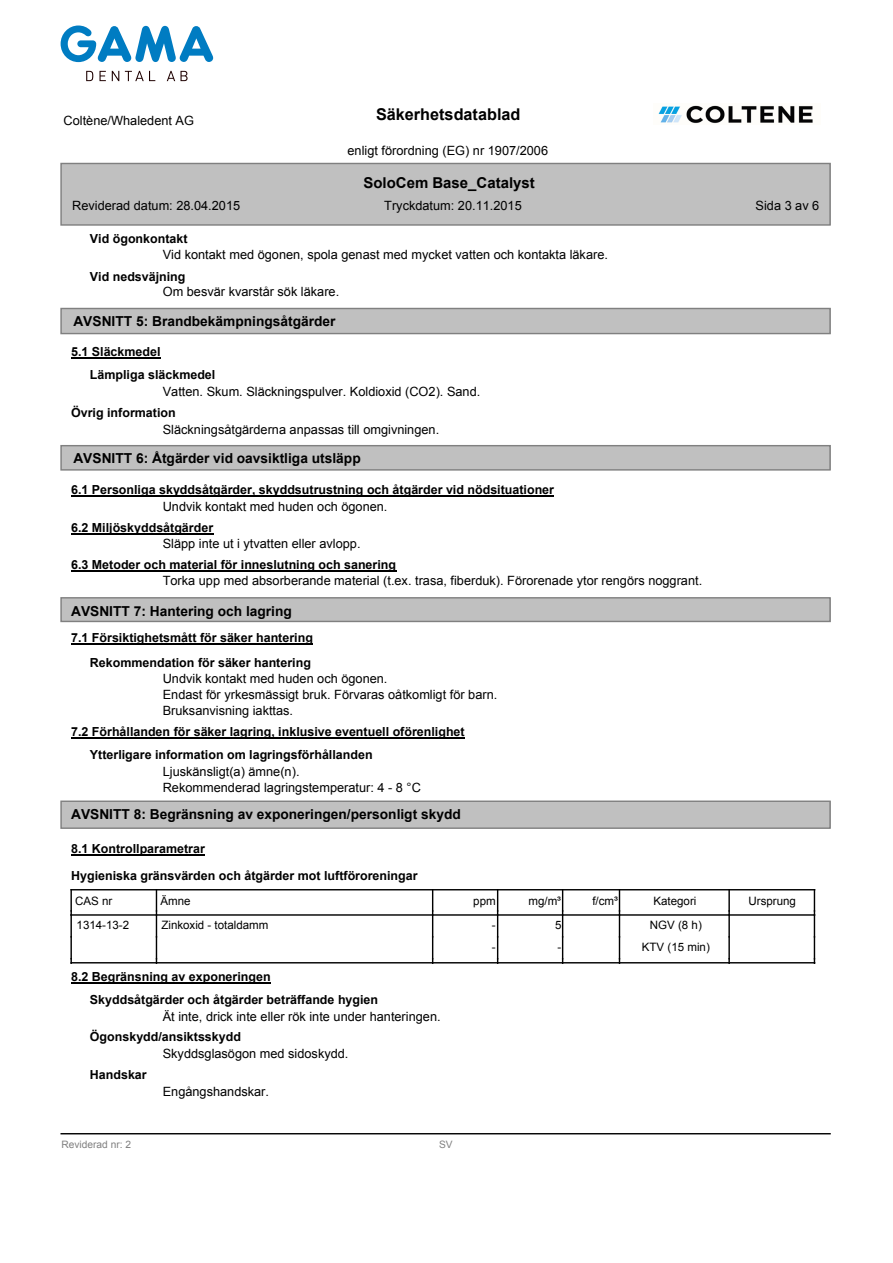
<style>
.page{position:relative;width:893px;height:1263px;background:#fff}
.page>*{position:absolute;margin:0;border:0;box-sizing:border-box;transform-origin:0 0}
.t1{font:700 16.2px "Arial";color:#000}
.t2{font:700 15px "Arial";color:#000}
.t3{font:700 13.8px "Arial";color:#000}
.t4{font:12.75px/16.2px "Arial";color:#000}
.t5{font:700 12.45px/27.2px "Arial";color:#000}
.t6{font:11.55px "Arial";color:#000}
.t7{font:10.2px "Arial";color:#808080}
</style>
<div class="page">
<svg style="left:61px;top:26px;width:152px;height:36px"></svg>
<svg style="left:86px;top:71px;width:7px;height:10px"></svg>
<svg style="left:99px;top:71px;width:7px;height:10px"></svg>
<svg style="left:112px;top:71px;width:7px;height:10px"></svg>
<svg style="left:125px;top:71px;width:30px;height:10px"></svg>
<svg style="left:167px;top:71px;width:21px;height:10px"></svg>
<div style="left:61px;top:163px;width:769px;height:62px;background:#c0c0c0"></div>
<div style="left:60px;top:163px;width:771px;height:63px;border:1px solid #808080"></div>
<div style="left:61px;top:308px;width:769px;height:26px;background:#c0c0c0"></div>
<div style="left:60px;top:308px;width:771px;height:26px;border:1px solid #808080"></div>
<div style="left:61px;top:446px;width:769px;height:24px;background:#c0c0c0"></div>
<div style="left:60px;top:445px;width:771px;height:26px;border:1px solid #808080"></div>
<div style="left:61px;top:598px;width:769px;height:23px;background:#c0c0c0"></div>
<div style="left:60px;top:597px;width:771px;height:25px;border:1px solid #808080"></div>
<div style="left:61px;top:801px;width:769px;height:27px;background:#c0c0c0"></div>
<div style="left:60px;top:800px;width:771px;height:29px;border:1px solid #808080"></div>
<hr style="left:61px;top:1133px;width:769px;height:1px;background:#000">
<img style="left:658px;top:105px;width:155px;height:19px">
<hr style="left:71px;top:358px;width:90px;height:1px;background:#000">
<hr style="left:71px;top:495px;width:483px;height:2px;background:#000">
<hr style="left:71px;top:534px;width:142px;height:1px;background:#000">
<hr style="left:71px;top:570px;width:325px;height:2px;background:#000">
<hr style="left:71px;top:644px;width:242px;height:1px;background:#000">
<hr style="left:71px;top:738px;width:394px;height:1px;background:#000">
<hr style="left:71px;top:854px;width:134px;height:1px;background:#000">
<hr style="left:70px;top:890px;width:2px;height:21px;background:#000">
<hr style="left:71px;top:889px;width:744px;height:1px;background:#000">
<hr style="left:728px;top:890px;width:2px;height:21px;background:#000">
<hr style="left:71px;top:914px;width:743px;height:2px;background:#000">
<hr style="left:70px;top:915px;width:2px;height:22px;background:#000">
<hr style="left:70px;top:937px;width:2px;height:22px;background:#000">
<hr style="left:728px;top:915px;width:2px;height:22px;background:#000">
<hr style="left:728px;top:937px;width:2px;height:22px;background:#000">
<hr style="left:71px;top:962px;width:744px;height:1px;background:#000">
<svg style="left:156px;top:890px;width:1px;height:74px"></svg>
<svg style="left:432px;top:890px;width:1px;height:74px"></svg>
<svg style="left:497px;top:890px;width:1px;height:74px"></svg>
<svg style="left:562px;top:890px;width:1px;height:74px"></svg>
<svg style="left:619px;top:890px;width:1px;height:74px"></svg>
<svg style="left:814px;top:890px;width:1px;height:74px"></svg>
<hr style="left:71px;top:982px;width:200px;height:1px;background:#000">
<p class="t4" style="left:64px;top:112px;width:132px">Coltène/Whaledent AG</p>
<p class="t1" style="left:376px;top:103px;width:146px">Säkerhetsdatablad</p>
<p class="t4" style="left:347px;top:143px;width:202px">enligt förordning (EG) nr 1907/2006</p>
<p class="t2" style="left:363px;top:173px;width:173px">SoloCem Base_Catalyst</p>
<p class="t4" style="left:72px;top:198px;width:170px">Reviderad datum: 28.04.2015</p>
<p class="t4" style="left:384px;top:198px;width:139px">Tryckdatum: 20.11.2015</p>
<p class="t4" style="left:163px;top:247px;width:447px">Vid kontakt med ögonen, spola genast med mycket vatten och kontakta läkare.</p>
<p class="t5" style="left:90px;top:225px;width:99px">Vid ögonkontakt</p>
<p class="t5" style="left:90px;top:263px;width:97px">Vid nedsväjning</p>
<p class="t3" style="left:73px;top:312px;width:264px">AVSNITT 5: Brandbekämpningsåtgärder</p>
<p class="t5" style="left:71px;top:339px;width:91px">5.1 Släckmedel</p>
<p class="t4" style="left:163px;top:384px;width:319px">Vatten. Skum. Släckningspulver. Koldioxid (CO2). Sand.</p>
<p class="t4" style="left:163px;top:284px;width:178px">Om besvär kvarstår sök läkare.</p>
<p class="t5" style="left:90px;top:362px;width:127px">Lämpliga släckmedel</p>
<p class="t5" style="left:71px;top:400px;width:106px">Övrig information</p>
<p class="t3" style="left:73px;top:449px;width:289px">AVSNITT 6: Åtgärder vid oavsiktliga utsläpp</p>
<p class="t4" style="left:163px;top:498px;width:226px">Undvik kontakt med huden och ögonen.</p>
<p class="t4" style="left:163px;top:421px;width:278px">Släckningsåtgärderna anpassas till omgivningen.</p>
<p class="t5" style="left:71px;top:477px;width:484px">6.1 Personliga skyddsåtgärder, skyddsutrustning och åtgärder vid nödsituationer</p>
<p class="t5" style="left:71px;top:515px;width:144px">6.2 Miljöskyddsåtgärder</p>
<p class="t4" style="left:163px;top:535px;width:199px">Släpp inte ut i ytvatten eller avlopp.</p>
<p class="t5" style="left:71px;top:551px;width:326px">6.3 Metoder och material för inneslutning och sanering</p>
<p class="t3" style="left:71px;top:602px;width:222px">AVSNITT 7: Hantering och lagring</p>
<p class="t5" style="left:71px;top:625px;width:243px">7.1 Försiktighetsmått för säker hantering</p>
<p class="t4" style="left:163px;top:670px;width:336px">Undvik kontakt med huden och ögonen.<br>Endast för yrkesmässigt bruk. Förvaras oåtkomligt för barn.<br>Bruksanvisning iakttas.</p>
<p class="t4" style="left:163px;top:573px;width:541px">Torka upp med absorberande material (t.ex. trasa, fiberduk). Förorenade ytor rengörs noggrant.</p>
<p class="t5" style="left:90px;top:649px;width:223px">Rekommendation för säker hantering</p>
<p class="t5" style="left:71px;top:719px;width:395px">7.2 Förhållanden för säker lagring, inklusive eventuell oförenlighet</p>
<p class="t4" style="left:163px;top:764px;width:260px">Ljuskänsligt(a) ämne(n).<br>Rekommenderad lagringstemperatur: 4 - 8 °C</p>
<p class="t5" style="left:90px;top:742px;width:284px">Ytterligare information om lagringsförhållanden</p>
<p class="t4" style="left:756px;top:198px;width:65px">Sida 3 av 6</p>
<p class="t3" style="left:71px;top:805px;width:391px">AVSNITT 8: Begränsning av exponeringen/personligt skydd</p>
<p class="t5" style="left:71px;top:835px;width:348px">8.1 Kontrollparametrar<br>Hygieniska gränsvärden och åtgärder mot luftföroreningar</p>
<p class="t6" style="left:75px;top:894px;width:39px">CAS nr</p>
<p class="t6" style="left:161px;top:894px;width:32px">Ämne</p>
<p class="t6" style="left:473px;top:894px;width:24px">ppm</p>
<p class="t6" style="left:528px;top:894px;width:34px">mg/m³</p>
<p class="t6" style="left:592px;top:894px;width:27px">f/cm³</p>
<p class="t6" style="left:653px;top:894px;width:44px">Kategori</p>
<p class="t6" style="left:749px;top:894px;width:49px">Ursprung</p>
<p class="t6" style="left:77px;top:917px;width:54px">1314-13-2</p>
<p class="t6" style="left:161px;top:917px;width:109px">Zinkoxid - totaldamm</p>
<p class="t6" style="left:492px;top:917px;width:5px">-</p>
<p class="t6" style="left:555px;top:917px;width:8px">5</p>
<p class="t6" style="left:650px;top:917px;width:53px">NGV (8 h)</p>
<p class="t6" style="left:492px;top:939px;width:5px">-</p>
<p class="t6" style="left:558px;top:939px;width:5px">-</p>
<p class="t6" style="left:642px;top:939px;width:69px">KTV (15 min)</p>
<p class="t5" style="left:71px;top:963px;width:201px">8.2 Begränsning av exponeringen</p>
<p class="t4" style="left:163px;top:1008px;width:279px">Ät inte, drick inte eller rök inte under hanteringen.</p>
<p class="t5" style="left:90px;top:986px;width:290px">Skyddsåtgärder och åtgärder beträffande hygien</p>
<p class="t5" style="left:90px;top:1024px;width:153px">Ögonskydd/ansiktsskydd</p>
<p class="t5" style="left:90px;top:1061px;width:58px">Handskar</p>
<p class="t4" style="left:163px;top:1046px;width:187px">Skyddsglasögon med sidoskydd.</p>
<p class="t4" style="left:163px;top:1083px;width:108px">Engångshandskar.</p>
<p class="t7" style="left:61px;top:1138px;width:71px">Reviderad nr: 2</p>
<p class="t7" style="left:439px;top:1138px;width:15px">SV</p>
</div>
